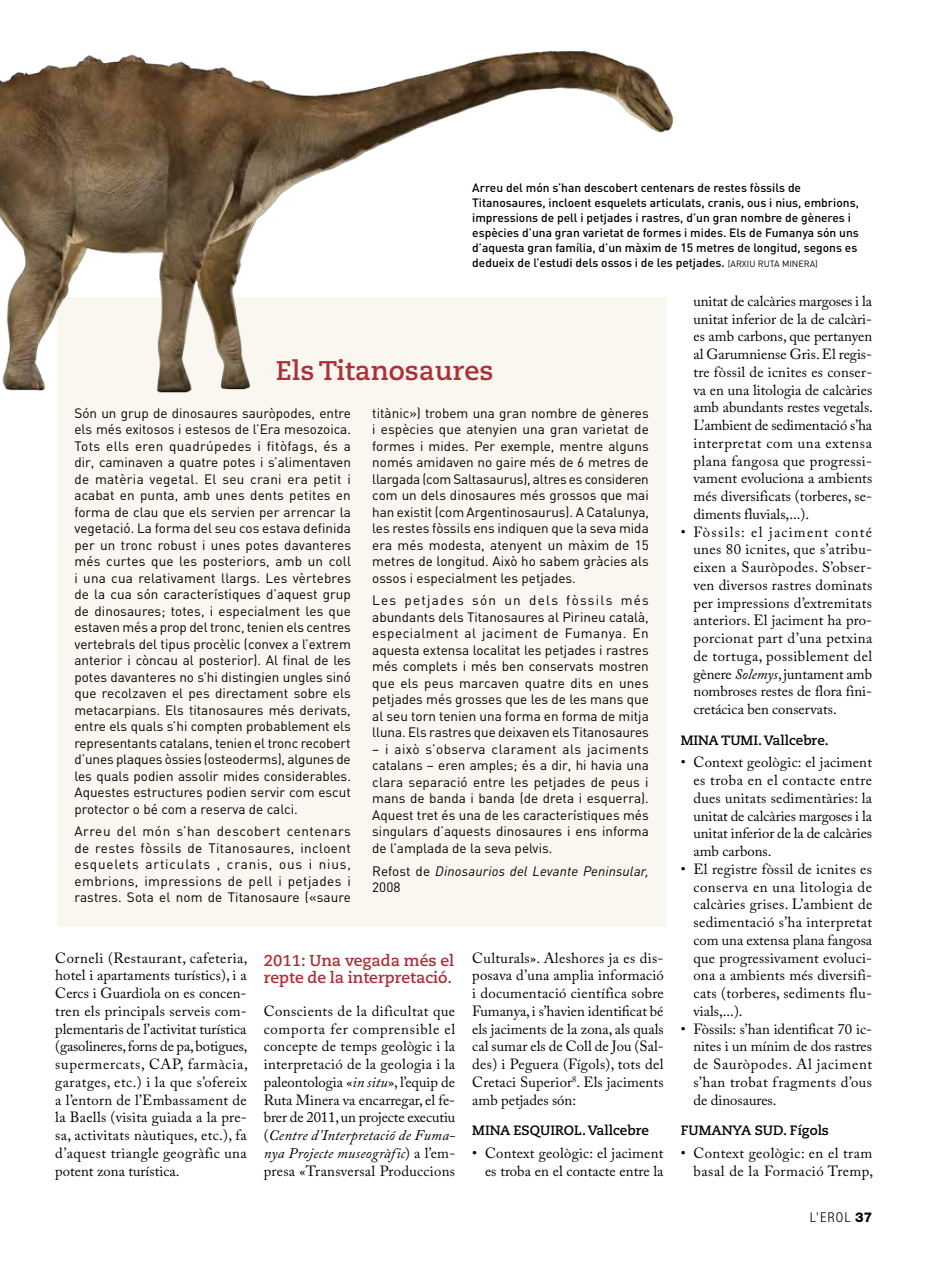
<style>
.page{position:relative;width:936px;height:1263px;background:#fff}
.page>*{position:absolute;margin:0;border:0;box-sizing:border-box;transform-origin:0 0}
.t1{font:700 27px "Caecilia";color:#ab3137}
.t2{font:700 15.75px/17.7px "Caecilia";color:#ab3137}
.t3{font:14.7px/17.7px "Adobe Caslon Pro";letter-spacing:.015em;color:#000;text-align:justify}
.t4{font:13.5px/16.5px "DIN";color:#000;text-align:justify}
.t5{font:700 13.5px "Caecilia";color:#000}
.t6{font:italic 13.5px/16.5px "DIN";letter-spacing:.01em;color:#000}
.t7{font:300 condensed 13.5px "Helvetica Neue LT Std";color:#000}
.t8{font:500 12px/15px "DIN";color:#000}
.s1{font-weight:400;font-size:9px}
.s2{font-style:normal}
.s3{font-style:italic}
.s4{font-weight:800;font-stretch:normal}
</style>
<div class="page">
<div style="left:57px;top:297px;width:608px;height:630px;background:#f9f7f0"></div>
<img style="left:0;top:51px;width:673px;height:348px">
<p class="t8" style="left:472px;top:179px;width:388px">Arreu del món s’han descobert centenars de restes fòssils de Titanosaures, incloent esquelets articulats, cranis, ous i nius, embrions, impressions de pell i petjades i rastres, d’un gran nombre de gèneres i espècies d’una gran varietat de formes i mides. Els de Fumanya són uns d’aquesta gran família, d’un màxim de 15 metres de longitud, segons es dedueix de l’estudi dels ossos i de les petjades. <span class="s1">(Arxiu Ruta M inera)</span></p>
<h1 class="t1" style="left:276px;top:355px;width:219px">Els Titanosaures</h1>
<p class="t4" style="left:74px;top:404px;width:278px">Són un grup de dinosaures sauròpodes, entre els més exitosos i estesos de l’E ra mesozoica.<br>Tots ells eren quadrúpedes i fitòfags, és a dir, caminaven a quatre potes i s’alimentaven de matèria vegetal. El seu crani era petit i acabat en punta, amb unes dents petites en forma de clau que els servien per arrencar la vegetació. La forma del seu cos estava definida per un tronc robust i unes potes davanteres més curtes que les posteriors, amb un coll i una cua relativament llargs. Les vèrtebres de la cua són característiques d’aquest grup de dinosaures; totes, i especialment les que estaven més a prop del tronc, tenien els centres vertebrals del tipus procèlic (convex a l’extrem anterior i còncau al posterior). Al final de les potes davanteres no s’hi distingien ungles sinó que recolzaven el pes directament sobre els metacarpians. Els titanosaures més derivats, entre els quals s’hi compten probablement els representants catalans, tenien el tronc recobert d’unes plaques òssies (osteoderms), algunes de les quals podien assolir mides considerables.<br>Aquestes estructures podien servir com escut protector o bé com a reserva de calci.</p>
<p class="t4" style="left:74px;top:823px;width:278px">Arreu del món s’han descobert centenars de restes fòssils de Titanosaures, incloent esquelets articulats , cranis, ous i nius, embrions, impressions de pell i petjades i rastres. Sota el nom de Titanosaure («saure</p>
<p class="t4" style="left:372px;top:404px;width:278px">titànic») trobem una gran nombre de gèneres i espècies que atenyien una gran varietat de formes i mides. Per exemple, mentre alguns només amidaven no gaire més de 6 metres de llargada (com Saltasaurus), altres es consideren com un dels dinosaures més grossos que mai han existit (com Argentinosaurus). A Catalunya, les restes fòssils ens indiquen que la seva mida era més modesta, atenyent un màxim de 15 metres de longitud. Això ho sabem gràcies als ossos i especialment les petjades.</p>
<p class="t4" style="left:372px;top:592px;width:278px">Les petjades són un dels fòssils més abundants dels Titanosaures al Pirineu català, especialment al jaciment de Fumanya. En aquesta extensa localitat les petjades i rastres més complets i més ben conservats mostren que els peus marcaven quatre dits en unes petjades més grosses que les de les mans que al seu torn tenien una forma en forma de mitja lluna. Els rastres que deixaven els Titanosaures</p>
<p class="t4" style="left:372px;top:740px;width:278px">– i això s’observa clarament als jaciments catalans – eren amples; és a dir, hi havia una clara separació entre les petjades de peus i mans de banda i banda (de dreta i esquerra).<br>Aquest tret és una de les característiques més singulars d’aquests dinosaures i ens informa de l’amplada de la seva pelvis.</p>
<p class="t6" style="left:372px;top:862px;width:278px"><span class="s2">Refost de</span> Dinosaurios del Levante Peninsular,<br><span class="s2">2008</span></p>
<p class="t3" style="left:55px;top:949px;width:194px">Corneli (Restaurant, cafeteria, hotel i apartaments turístics), i a Cercs i Guardiola on es concen&shy;tren els principals serveis com&shy;plementaris de l’activitat turística (gasolineres, forns de pa, botigues, supermercats, CAP, farmàcia, garatges, etc.) i la que s’ofereix a l’entorn de l’Embassament de la Baells (visita guiada a la pre&shy;sa, activitats nàutiques, etc.), fa d’aquest triangle geogràfic una potent zona turística.</p>
<p class="t2" style="left:264px;top:951px;width:192px">2011: Una vegada més el repte de la interpretació.</p>
<p class="t3" style="left:264px;top:1002px;width:193px">Conscients de la dificultat que comporta fer comprensible el concepte de temps geològic i la interpretació de la geologia i la paleontologia «<span class="s3">in situ</span>», l’equip de Ruta Minera va encarregar, el fe&shy;brer de 2011, un projecte executiu (<span class="s3">Centre d’Interpretació de Fuma&shy;nya Projecte museogràfic</span>) a l’em&shy;presa «Transversal Produccions</p>
<p class="t3" style="left:472px;top:949px;width:193px">Culturals». Aleshores ja es dis&shy;posava d’una amplia informació i documentació científica sobre Fumanya, i s’havien identificat bé els jaciments de la zona, als quals cal sumar els de Coll de Jou (Sal&shy;des) i Peguera (Fígols), tots del Cretaci Superior<sup>8</sup>. Els jaciments amb petjades són:</p>
<p class="t5" style="left:472px;top:1122px;width:178px">MINA ESQUIROL. Vallcebre</p>
<p class="t3" style="left:472px;top:1144px;width:193px;text-align:right">• Context geològic: el jaciment es troba en el contacte entre la</p>
<p class="t3" style="left:693px;top:292px;width:181px">unitat de calcàries margoses i la unitat inferior de la de calcàri&shy;es amb carbons, que pertanyen al Garumniense Gris. El regis&shy;tre fòssil de icnites es conser&shy;va en una litologia de calcàries amb abundants restes vegetals.<br>L’ambient de sedimentació s’ha interpretat com una extensa plana fangosa que progressi&shy;vament evoluciona a ambients més diversificats (torberes, se&shy;diments fluvials,...).</p>
<p class="t3" style="left:693px;top:523px;width:180px;text-indent:-13px">• Fòssils: el jaciment conté unes 80 icnites, que s’atribu&shy;eixen a Sauròpodes. S’obser&shy;ven diversos rastres dominats per impressions d’extremitats anteriors. El jaciment ha pro&shy;porcionat part d’una petxina de tortuga, possiblement del gènere <span class="s3">Solemys</span>, juntament amb nombroses restes de flora fini&shy;cretácica ben conservats.</p>
<p class="t5" style="left:680px;top:732px;width:150px">MINA TUMI. Vallcebre.</p>
<p class="t3" style="left:693px;top:753px;width:180px;text-indent:-13px">• Context geològic: el jaciment es troba en el contacte entre dues unitats sedimentàries: la unitat de calcàries margoses i la unitat inferior de la de calcàries amb carbons.</p>
<p class="t3" style="left:693px;top:860px;width:180px;text-indent:-13px">• El registre fòssil de icnites es conserva en una litologia de calcàries grises. L’ambient de sedimentació s’ha interpretat com una extensa plana fangosa que progressivament evoluci&shy;ona a ambients més diversifi&shy;cats (torberes, sediments flu&shy;vials,...).</p>
<p class="t3" style="left:693px;top:1020px;width:180px;text-indent:-13px">• Fòssils: s’han identificat 70 ic&shy;nites i un mínim de dos rastres de Sauròpodes. Al jaciment s’han trobat fragments d’ous de dinosaures.</p>
<p class="t5" style="left:680px;top:1122px;width:150px">FUMANYA SUD. Fígols</p>
<p class="t3" style="left:680px;top:1144px;width:194px;text-align:right">• Context geològic: en el tram basal de la Formació Tremp,</p>
<p class="t7" style="left:810px;top:1209px;width:63px">L’EROL <span class="s4">37</span></p>
</div>
